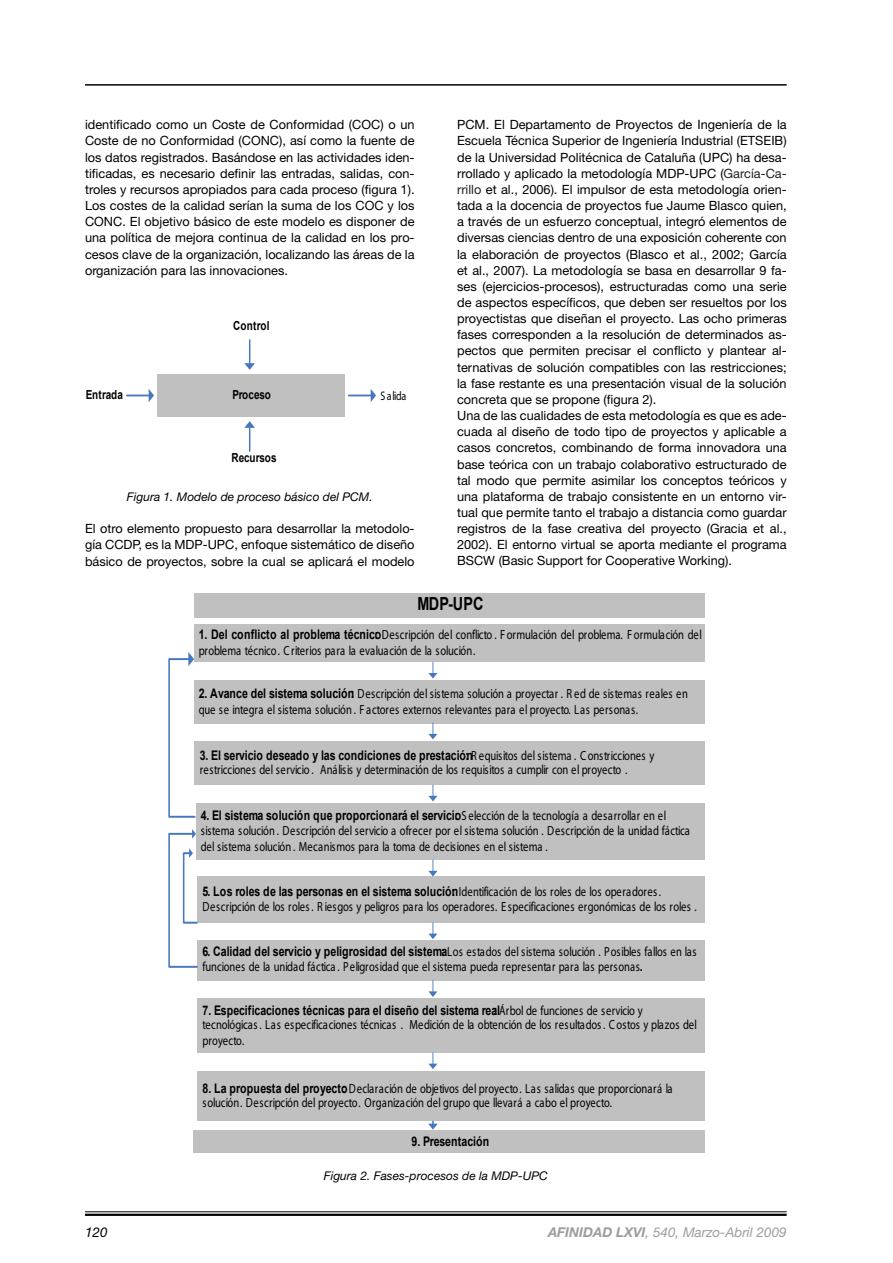
<style>
.page{position:relative;width:893px;height:1263px;background:#fff}
.page>*{position:absolute;margin:0;border:0;box-sizing:border-box;transform-origin:0 0}
.t1{font:700 18px "Arial";letter-spacing:.005em;color:#000;scale:.8 1}
.t2{font:italic 13.5px "Helvetica Neue LT Std";color:#9c9d9f}
.t3{font:italic 13.5px "Helvetica Neue LT Std";color:#000}
.t4{font:13.2px/15.6px "Myriad Pro";letter-spacing:-.005em;color:#000;scale:.8 1}
.t5{font:700 13.2px "Arial";letter-spacing:-.01em;color:#000;scale:.8 1}
.t6{font:12.75px/16.2px "Helvetica Neue LT Std";color:#000;text-align:justify}
.t7{font:700 12.45px "Arial";letter-spacing:-.01em;color:#000;scale:.8 1}
.t8{font:700 12.45px "Arial";letter-spacing:.025em;color:#000;scale:.8 1}
.t9{font:12.45px "Myriad Pro";letter-spacing:-.035em;color:#000;scale:.8 1}
.t10{font:italic 12px "Helvetica Neue LT Std";color:#000}
.s1{color:#231f20}
.s2{font-family:"Arial";font-weight:700}
.s3{font-family:"Myriad Pro";font-weight:400}
.s4{font-weight:700}
</style>
<div class="page">
<hr style="left:85px;top:1211px;width:702px;height:1px;background:#000">
<hr style="left:85px;top:1214px;width:702px;height:2px;background:#000">
<hr style="left:85px;top:84px;width:702px;height:2px;background:#000">
<div style="left:194px;top:625px;width:511px;height:37px;background:#c0c0c0"></div>
<div style="left:194px;top:680px;width:511px;height:43px;background:#c0c0c0"></div>
<div style="left:195px;top:741px;width:510px;height:44px;background:#c0c0c0"></div>
<div style="left:196px;top:803px;width:509px;height:57px;background:#c0c0c0"></div>
<div style="left:197px;top:876px;width:508px;height:47px;background:#c0c0c0"></div>
<div style="left:197px;top:939px;width:508px;height:41px;background:#c0c0c0"></div>
<div style="left:198px;top:999px;width:507px;height:54px;background:#c0c0c0"></div>
<div style="left:198px;top:1071px;width:507px;height:50px;background:#c0c0c0"></div>
<div style="left:194px;top:1130px;width:511px;height:23px;background:#c0c0c0"></div>
<svg style="left:168px;top:652px;width:28px;height:166px"></svg>
<svg style="left:168px;top:829px;width:31px;height:139px"></svg>
<div style="left:195px;top:593px;width:510px;height:25px;background:#c0c0c0"></div>
<svg style="left:428px;top:1121px;width:10px;height:8px"></svg>
<svg style="left:428px;top:662px;width:9px;height:17px"></svg>
<svg style="left:428px;top:723px;width:9px;height:16px"></svg>
<svg style="left:428px;top:785px;width:9px;height:16px"></svg>
<svg style="left:428px;top:860px;width:9px;height:16px"></svg>
<svg style="left:428px;top:923px;width:9px;height:16px"></svg>
<svg style="left:428px;top:980px;width:9px;height:17px"></svg>
<svg style="left:428px;top:1053px;width:9px;height:16px"></svg>
<svg style="left:244px;top:340px;width:11px;height:30px"></svg>
<div style="left:157px;top:374px;width:188px;height:43px;background:#c0c0c0"></div>
<svg style="left:244px;top:421px;width:11px;height:30px"></svg>
<svg style="left:127px;top:389px;width:27px;height:13px"></svg>
<svg style="left:349px;top:389px;width:27px;height:13px"></svg>
<p class="t6" style="left:85px;top:116px;width:331px">identificado como un Coste de Conformidad (COC) o un Coste de no Conformidad (CONC), así como la fuente de los datos registrados. Basándose en las actividades iden&shy;tificadas, es necesario definir las entradas, salidas, con&shy;troles y recursos apropiados para cada proceso (figura 1).<br>Los costes de la calidad serían la suma de los COC y los CONC. El objetivo básico de este modelo es disponer de una política de mejora continua de la calidad en los pro&shy;cesos clave de la organización, localizando las áreas de la organización para las innovaciones.</p>
<p class="t8" style="left:233px;top:318px;width:47px">Control</p>
<p class="t7" style="left:86px;top:387px;width:48px">Entrada</p>
<p class="t9" style="left:381px;top:389px;width:33px">S alida</p>
<p class="t7" style="left:232px;top:387px;width:50px">Proceso</p>
<p class="t7" style="left:231px;top:450px;width:58px">Recursos</p>
<p class="t10" style="left:127px;top:489px;width:247px">Figura 1. Modelo de proceso básico del PCM.</p>
<p class="t6" style="left:85px;top:520px;width:331px">El otro elemento propuesto para desarrollar la metodolo&shy;gía CCDP, es la MDP-UPC, enfoque sistemático de diseño básico de proyectos, sobre la cual se aplicará el modelo</p>
<p class="t6" style="left:457px;top:116px;width:331px;text-align:left">PCM. El Departamento de Proyectos de Ingeniería de la Escuela Técnica Superior de Ingeniería Industrial (ETSEIB) de la Universidad Politécnica de Cataluña (UPC) ha desa&shy;rrollado y aplicado la metodología MDP-UPC (<span class="s1">García-Ca&shy;rrillo</span> et al., 2006). El impulsor de esta metodología orien&shy;tada a la docencia de proyectos fue Jaume Blasco quien, a través de un esfuerzo conceptual, integró elementos de diversas ciencias dentro de una exposición coherente con la elaboración de proyectos (Blasco et al., 2002; García et al., 2007). La metodología se basa en desarrollar 9 fa&shy;ses (ejercicios-procesos), estructuradas como una serie de aspectos específicos, que deben ser resueltos por los proyectistas que diseñan el proyecto. Las ocho primeras fases corresponden a la resolución de determinados as&shy;pectos que permiten precisar el conflicto y plantear al&shy;ternativas de solución compatibles con las restricciones; la fase restante es una presentación visual de la solución concreta que se propone (figura 2).<br>Una de las cualidades de esta metodología es que es ade&shy;cuada al diseño de todo tipo de proyectos y aplicable a casos concretos, combinando de forma innovadora una base teórica con un trabajo colaborativo estructurado de tal modo que permite asimilar los conceptos teóricos y una plataforma de trabajo consistente en un entorno vir&shy;tual que permite tanto el trabajo a distancia como guardar registros de la fase creativa del proyecto (Gracia et al., 2002). El entorno virtual se aporta mediante el programa BSCW (Basic Support for Cooperative Working).</p>
<h1 class="t1" style="left:417px;top:592px;width:84px">MDP-UPC</h1>
<p class="t4" style="left:199px;top:627px;width:630px"><span class="s2">1. Del conflicto al problema técnico:</span> Descripción del conflicto . F ormulación del problema. F ormulación del problema técnico. C riterios para la evaluación de la solución.</p>
<p class="t4" style="left:199px;top:686px;width:613px"><span class="s2">2. Avance del sistema solución:</span> Descripción del sistema solución a proyectar . R ed de sistemas reales en que se integra el sistema solución . F actores externos relevantes para el proyecto. Las personas.</p>
<p class="t5" style="left:200px;top:746px;width:570px">3. El servicio deseado y las condiciones de prestación: <span class="s3">R equisitos del sistema . C onstricciones y</span></p>
<p class="t4" style="left:200px;top:762px;width:536px">restricciones del servicio . Análisis y determinación de los requisitos a cumplir con el proyecto .</p>
<p class="t5" style="left:201px;top:806px;width:583px">4. El sistema solución que proporcionará el servicio: <span class="s3">S elección de la tecnología a desarrollar en el</span></p>
<p class="t4" style="left:201px;top:823px;width:613px">sistema solución . Descripción del servicio a ofrecer por el sistema solución . Descripción de la unidad fáctica del sistema solución . Mecanismos para la toma de decisiones en el sistema .</p>
<p class="t5" style="left:203px;top:882px;width:575px">5. Los roles de las personas en el sistema solución: <span class="s3">Identificación de los roles de los operadores .</span></p>
<p class="t4" style="left:203px;top:899px;width:619px">Descripción de los roles . R iesgos y peligros para los operadores. E specificaciones ergonómicas de los roles .</p>
<p class="t4" style="left:203px;top:944px;width:619px"><span class="s2">6. Calidad del servicio y peligrosidad del sistema:</span> Los estados del sistema solución . Posibles fallos en las funciones de la unidad fáctica . Peligrosidad que el sistema pueda representar para las personas<span class="s2">.</span></p>
<p class="t5" style="left:203px;top:1001px;width:552px">7. Especificaciones técnicas para el diseño del sistema real: <span class="s3">Árbol de funciones de servicio y</span></p>
<p class="t4" style="left:203px;top:1017px;width:620px">tecnológicas . Las especificaciones técnicas . Medición de la obtención de los resultados . C ostos y plazos del proyecto.</p>
<p class="t4" style="left:203px;top:1081px;width:589px;line-height:14.4px"><span class="s2">8. La propuesta del proyecto:</span> Declaración de objetivos del proyecto. Las salidas que proporcionará la solución. Descripción del proyecto. Organización del grupo que llevará a cabo el proyecto.</p>
<p class="t5" style="left:412px;top:1132px;width:99px">9. Presentación</p>
<p class="t10" style="left:324px;top:1168px;width:226px">Figura 2. Fases-procesos de la MDP-UPC</p>
<p class="t3" style="left:85px;top:1224px;width:24px">120</p>
<p class="t2" style="left:548px;top:1224px;width:240px"><span class="s4">Afinidad LXVI</span>, 540, Marzo-Abril 2009</p>
</div>
